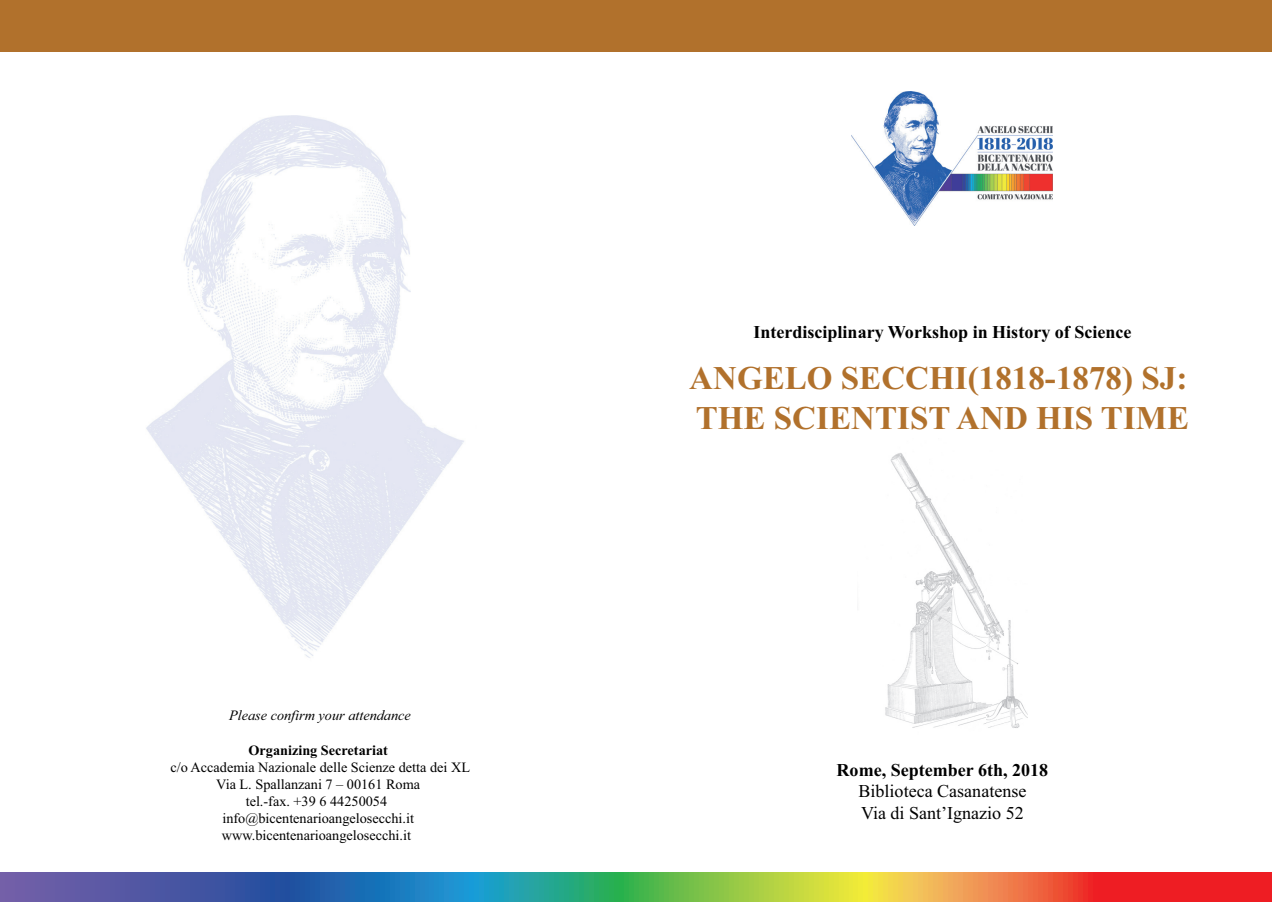
<style>
.page{position:relative;width:1272px;height:902px;background:#fff}
.page>*{position:absolute;margin:0;border:0;box-sizing:border-box;transform-origin:0 0}
.t1{font:700 33.15px/39.8px "Times New Roman";color:#b1712c}
.t2{font:700 18px "Times New Roman";color:#000}
.t3{font:18px/21.6px "Times New Roman";color:#000}
.t4{font:14.25px/17.1px "Times New Roman";color:#000;text-align:center}
.t5{font:italic 14.25px "Times New Roman";color:#000}
.t6{font:700 14.25px "Times New Roman";color:#000}
</style>
<div class="page">
<img style="left:851px;top:91px;width:201px;height:134px">
<div style="left:0;top:0;width:1271px;height:51px;background:#b1712c"></div>
<svg style="left:0;top:872px;width:1271px;height:29px;background:#837d70"></svg>
<img style="left:146px;top:116px;width:318px;height:542px">
<img style="left:885px;top:453px;width:142px;height:275px">
<p class="t5" style="left:229px;top:707px;width:183px">Please confirm your attendance</p>
<p class="t6" style="left:248px;top:745px;width:141px">Organizing Secretariat</p>
<p class="t4" style="left:170px;top:759px;width:301px">c/o Accademia Nazionale delle Scienze detta dei XL Via L. Spallanzani 7 – 00161 Roma<br>tel.-fax. +39 6 44250054 info@bicentenarioangelosecchi.it www.bicentenarioangelosecchi.it</p>
<p class="t2" style="left:753px;top:326px;width:380px">Interdisciplinary Workshop in History of Science</p>
<h1 class="t1" style="left:689px;top:362px;width:501px">ANGELO SECCHI(1818-1878) SJ:<br>THE SCIENTIST AND HIS TIME</h1>
<p class="t2" style="left:836px;top:763px;width:213px">Rome, September 6th, 2018</p>
<p class="t3" style="left:858px;top:782px;width:169px">Biblioteca Casanatense<br>Via di Sant’Ignazio 52</p>
</div>
